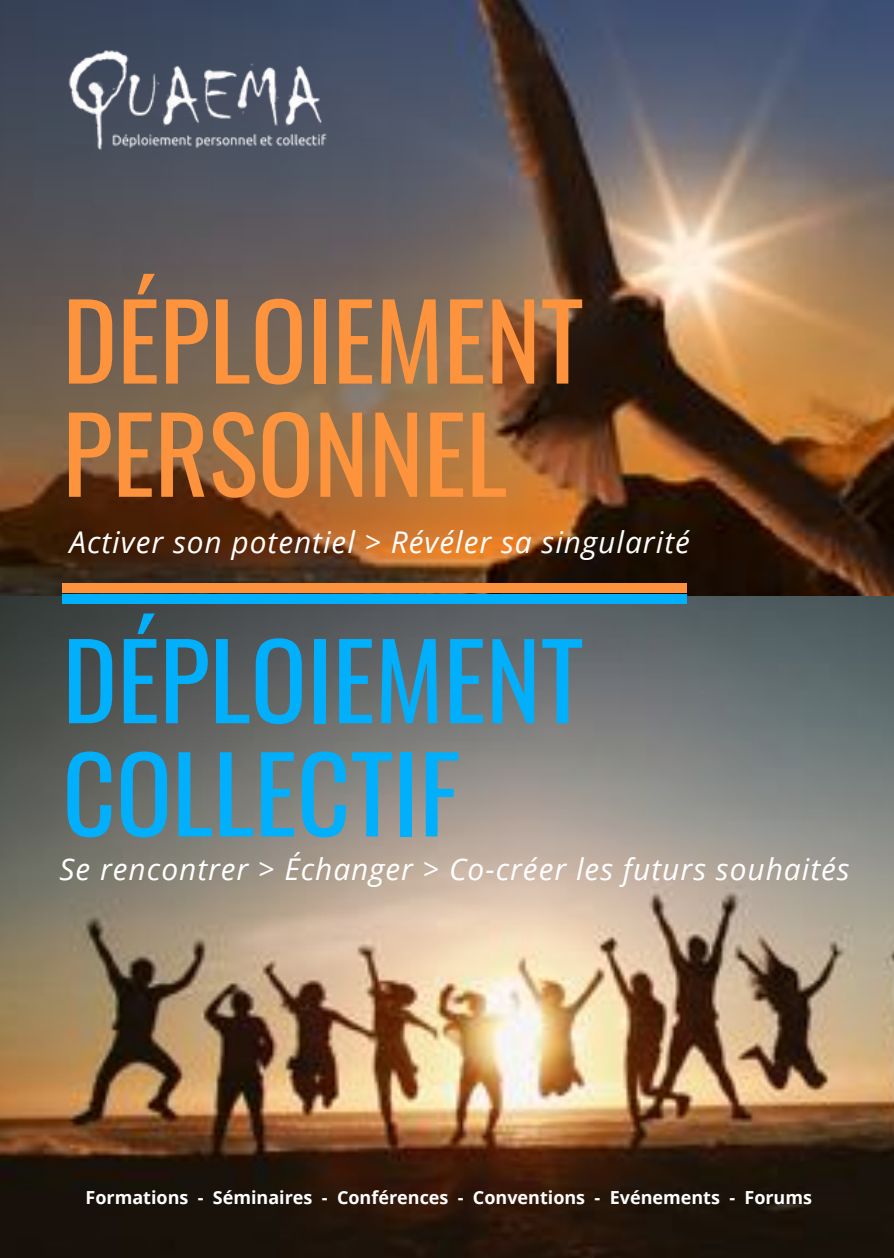
<style>
.page{position:relative;width:894px;height:1258px;background:#fff}
.page>*{position:absolute;margin:0;border:0;box-sizing:border-box;transform-origin:0 0}
.t1{font:103.8px/113.1px "Oswald";color:#fd943d}
.t2{font:103.8px/113.1px "Oswald";color:#01affb}
.t3{font:italic 30px "Open Sans";letter-spacing:.035em;color:#fff}
.t4{font:700 18px "Open Sans";color:#fff}
</style>
<div class="page">
<img style="left:0;top:595px;width:893px;height:663px">
<img style="left:0;top:0;width:893px;height:595px">
<div style="left:62px;top:594px;width:624px;height:9px;background:#01affb"></div>
<div style="left:62px;top:583px;width:624px;height:9px;background:#fd943d"></div>
<img style="left:62px;top:43px;width:268px;height:113px">
<h1 class="t1" style="left:62px;top:280px;width:522px">DÉPLOIEMENT<br>PERSONNEL</h1>
<p class="t3" style="left:70px;top:521px;width:621px">Activer son potentiel &gt; Révéler sa singularité</p>
<h1 class="t2" style="left:62px;top:620px;width:522px">DÉPLOIEMENT<br>COLLECTIF</h1>
<p class="t3" style="left:59px;top:848px;width:791px">Se rencontrer &gt; Échanger &gt; Co-créer les futurs souhaités</p>
<p class="t4" style="left:85px;top:1185px;width:727px">Formations - Séminaires - Conférences - Conventions - Evénements - Forums</p>
</div>
